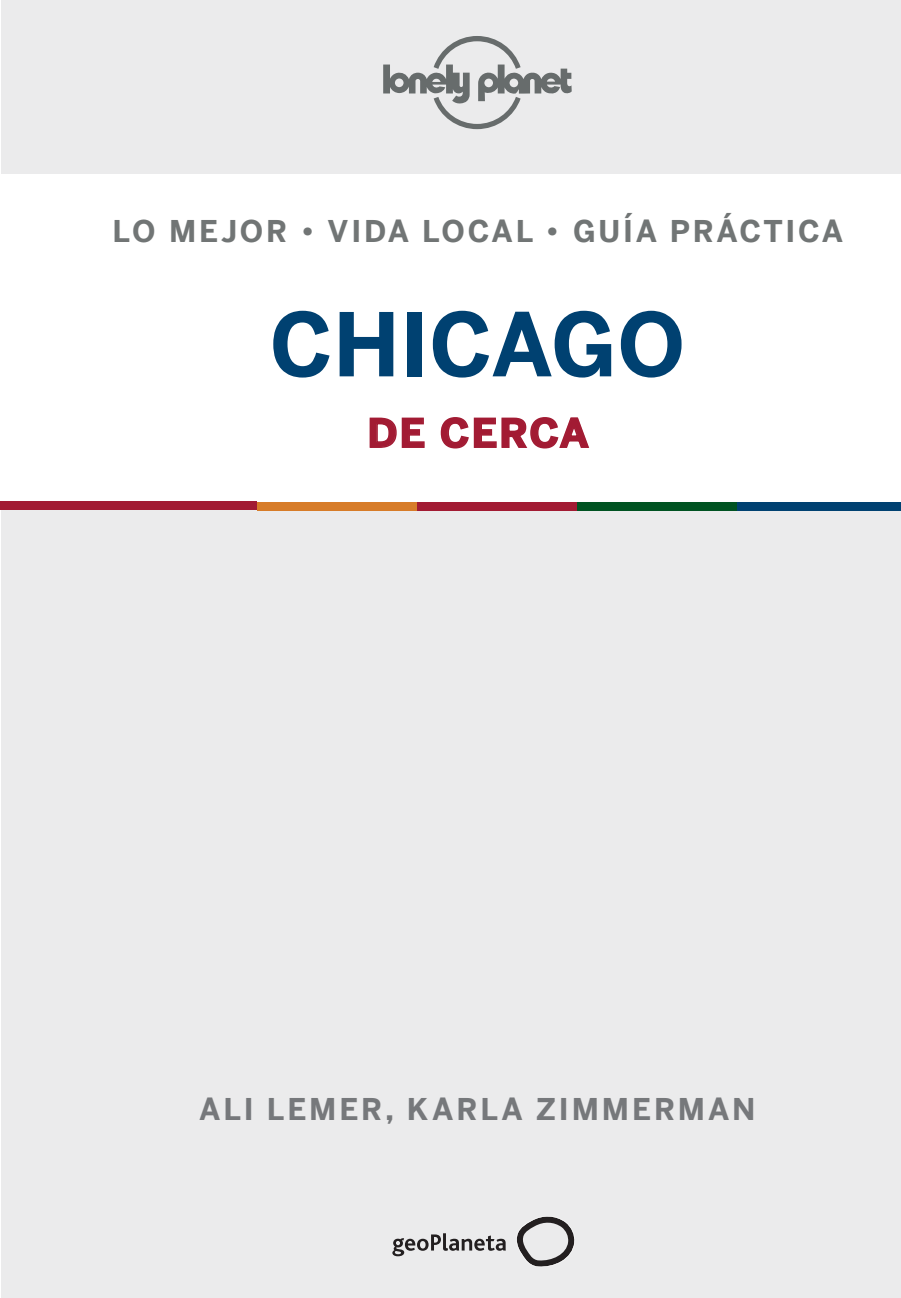
<style>
.page{position:relative;width:901px;height:1298px;background:#fff}
.page>*{position:absolute;margin:0;border:0;box-sizing:border-box;transform-origin:0 0}
.Título_primera_pagin{font:700 87px "LP Benton Sans";color:#004171}
.De_cerca{font:700 39px "LP Benton Sans";letter-spacing:.045em;color:#a21b33;scale:1.05 1}
.t1{font:700 30px "LP Benton Sans";letter-spacing:.095em;color:#717575}
.Autor{font:700 30px "LP Benton Sans";letter-spacing:.095em;color:#76787b}
</style>
<div class="page">
<div style="left:1px;top:0;width:900px;height:1298px;background:#ebebec"></div>
<div style="left:1px;top:174px;width:900px;height:331px;background:#fff"></div>
<svg style="left:369px;top:417px;width:56px;height:31px"></svg>
<svg style="left:440px;top:417px;width:150px;height:32px"></svg>
<div style="left:417px;top:502px;width:160px;height:8px;background:#a21b33"></div>
<div style="left:257px;top:502px;width:160px;height:8px;background:#d77c29"></div>
<div style="left:577px;top:502px;width:160px;height:8px;background:#005322"></div>
<div style="left:737px;top:502px;width:164px;height:8px;background:#004171"></div>
<div style="left:0;top:502px;width:257px;height:8px;background:#a21b33"></div>
<svg style="left:383px;top:36px;width:188px;height:93px"></svg>
<svg style="left:392px;top:1233px;width:114px;height:23px"></svg>
<svg style="left:517px;top:1216px;width:58px;height:51px"></svg>
<p class="t1" style="left:112px;top:210px;width:732px">LO MEJOR • VIDA LOCAL • GUÍA PRÁCTICA</p>
<p class="Título_primera_pagin" style="left:270px;top:283px;width:417px">CHICAGO</p>
<p class="De_cerca" style="left:367px;top:405px;width:212px">DE CERCA</p>
<p class="Autor" style="left:199px;top:1088px;width:558px">ALI LEMER, KARLA ZIMMERMAN</p>
</div>
